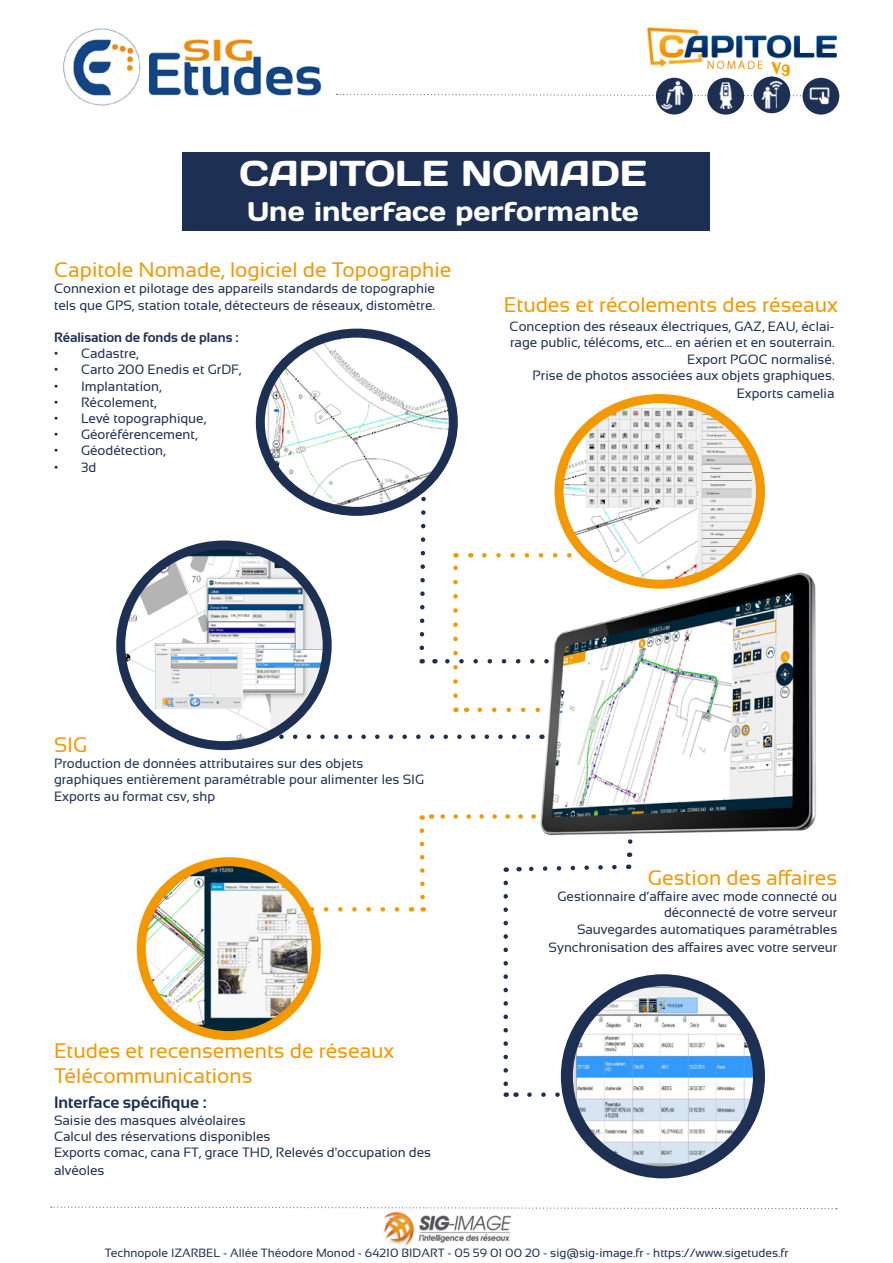
<style>
.page{position:relative;width:893px;height:1263px;background:#fff}
.page>*{position:absolute;margin:0;border:0;box-sizing:border-box;transform-origin:0 0}
.t1{font:36px "Days";color:#fff}
.t2{font:27px "Days";color:#fff}
.t3{font:21px/25.2px "Sansation";color:#f49800}
.t4{font:700 16.5px "Sansation";color:#1d3054}
.t5{font:13.5px/16.2px "Sansation";color:#1d3054}
.t6{font:700 13.5px "Sansation";color:#1d3054}
.t7{font:13.5px "Lemondrop";color:#f59e00}
.t8{font:12px "Sansation";color:#1d3054}
</style>
<div class="page">
<div style="left:183px;top:153px;width:527px;height:78px;background:#1d3054"></div>
<svg style="left:529px;top:1092px;width:34px;height:5px"></svg>
<svg style="left:323px;top:907px;width:74px;height:4px"></svg>
<svg style="left:440px;top:814px;width:31px;height:5px"></svg>
<svg style="left:334px;top:734px;width:139px;height:5px"></svg>
<svg style="left:419px;top:511px;width:7px;height:139px"></svg>
<svg style="left:445px;top:553px;width:28px;height:143px"></svg>
<img style="left:141px;top:864px;width:175px;height:170px">
<div style="left:137px;top:857px;width:184px;height:183px;border:9px solid #f49800;border-radius:50%"></div>
<img style="left:564px;top:399px;width:191px;height:137px">
<div style="left:554px;top:394px;width:211px;height:195px;border:9px solid #f49800;border-radius:50%"></div>
<img style="left:121px;top:546px;width:206px;height:200px">
<div style="left:116px;top:540px;width:216px;height:210px;border:9px solid #1d3054;border-radius:50%"></div>
<img style="left:567px;top:980px;width:192px;height:192px;border-radius:96px">
<div style="left:561px;top:974px;width:204px;height:204px;border:12px solid #1d3054;border-radius:50%"></div>
<img style="left:267px;top:333px;width:186px;height:178px">
<div style="left:256px;top:329px;width:202px;height:187px;border:9px solid #1d3054;border-radius:50%"></div>
<svg style="left:51px;top:1206px;width:786px;height:4px"></svg>
<img style="left:473px;top:536px;width:343px;height:347px">
<img style="left:156px;top:643px;width:86px;height:65px">
<svg style="left:411px;top:828px;width:15px;height:83px"></svg>
<svg style="left:519px;top:862px;width:100px;height:12px"></svg>
<svg style="left:503px;top:883px;width:5px;height:214px"></svg>
<img style="left:383px;top:1213px;width:127px;height:34px">
<svg style="left:337px;top:93px;width:464px;height:4px"></svg>
<img style="left:63px;top:28px;width:259px;height:78px">
<img style="left:648px;top:27px;width:188px;height:42px">
<img style="left:656px;top:78px;width:37px;height:37px;border-radius:18px">
<svg style="left:707px;top:78px;width:37px;height:37px"></svg>
<div style="left:753px;top:77px;width:37px;height:36px;background:#1d3054;border-radius:50%"></div>
<img style="left:655px;top:77px;width:36px;height:36px">
<img style="left:709px;top:79px;width:33px;height:33px">
<img style="left:758px;top:79px;width:28px;height:31px">
<img style="left:802px;top:78px;width:37px;height:37px;border-radius:18px">
<img style="left:802px;top:79px;width:34px;height:33px">
<h1 class="t1" style="left:239px;top:150px;width:409px">CAPITOLE NOMADE</h1>
<h2 class="t2" style="left:247px;top:195px;width:393px">Une interface performante</h2>
<p class="t7" style="left:771px;top:59px;width:21px">V9</p>
<h3 class="t3" style="left:54px;top:257px;width:399px">Capitole Nomade, logiciel de Topographie</h3>
<p class="t5" style="left:54px;top:281px;width:382px">Connexion et pilotage des appareils standards de topographie tels que GPS, station totale, détecteurs de réseaux, distomètre.</p>
<p class="t6" style="left:54px;top:330px;width:186px">Réalisation de fonds de plans :</p>
<p class="t5" style="left:54px;top:345px;width:86px">• Cadastre,</p>
<p class="t5" style="left:54px;top:362px;width:189px">• Carto 200 Enedis et GrDF,</p>
<p class="t5" style="left:54px;top:378px;width:109px">• Implantation,</p>
<p class="t5" style="left:54px;top:394px;width:104px">• Récolement,</p>
<p class="t5" style="left:54px;top:410px;width:154px">• Levé topographique,</p>
<p class="t5" style="left:54px;top:426px;width:145px">• Géoréférencement,</p>
<p class="t5" style="left:54px;top:443px;width:113px">• Géodétection,</p>
<p class="t5" style="left:54px;top:459px;width:44px">• 3d</p>
<h3 class="t3" style="left:504px;top:292px;width:335px">Etudes et récolements des réseaux</h3>
<p class="t5" style="left:510px;top:318px;width:326px;text-align:right">Conception des réseaux électriques, GAZ, EAU, éclai&shy;rage public, télécoms, etc… en aérien et en souterrain.<br>Export PGOC normalisé.<br>Prise de photos associées aux objets graphiques.</p>
<p class="t5" style="left:737px;top:385px;width:99px">Exports camelia</p>
<h3 class="t3" style="left:54px;top:732px;width:35px">SIG</h3>
<p class="t5" style="left:54px;top:755px;width:372px">Production de données attributaires sur des objets graphiques entièrement paramétrable pour alimenter les SIG<br>Exports au format csv, shp</p>
<h3 class="t3" style="left:54px;top:1038px;width:342px">Etudes et recensements de réseaux<br>Télécommunications</h3>
<p class="t4" style="left:54px;top:1093px;width:154px">Interface spécifique :</p>
<p class="t5" style="left:54px;top:1112px;width:379px">Saisie des masques alvéolaires<br>Calcul des réservations disponibles<br>Exports comac, cana FT, grace THD, Relevés d'occupation des</p>
<p class="t5" style="left:54px;top:1162px;width:52px">alvéoles</p>
<h3 class="t3" style="left:648px;top:865px;width:191px">Gestion des affaires</h3>
<p class="t5" style="left:557px;top:888px;width:281px;text-align:right">Gestionnaire d’affaire avec mode connecté ou déconnecté de votre serveur<br>Sauvegardes automatiques paramétrables</p>
<p class="t5" style="left:549px;top:939px;width:290px">Synchronisation des affaires avec votre serveur</p>
<p class="t8" style="left:105px;top:1246px;width:685px">Technopole IZARBEL - Allée Théodore Monod - 64210 BIDART - 05 59 01 00 20 - sig@sig-image.fr - https://www.sigetudes.fr</p>
</div>
